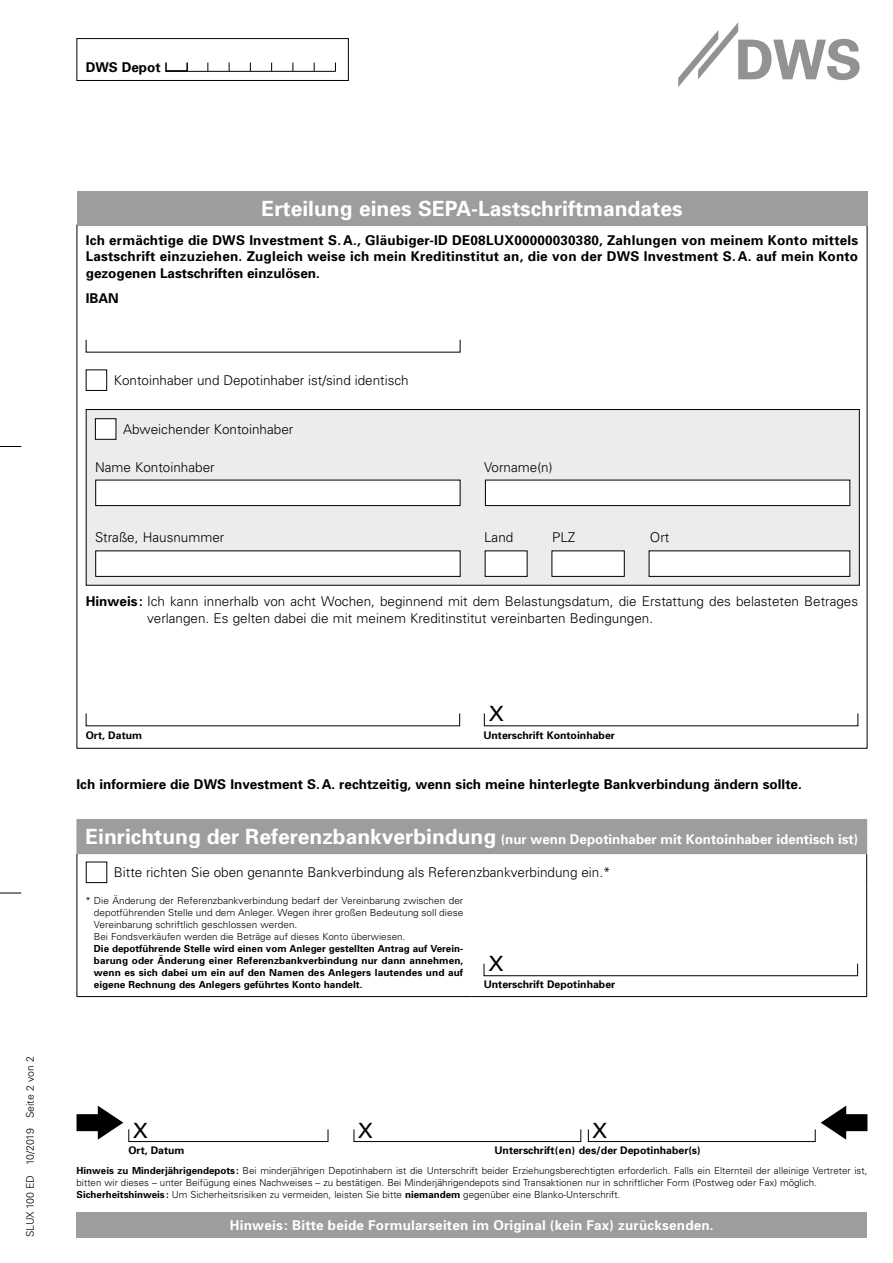
<style>
.page{position:relative;width:893px;height:1263px;background:#fff}
.page>*{position:absolute;margin:0;border:0;box-sizing:border-box;transform-origin:0 0}
.t1{font:700 21px "Univers";color:#fff}
.t2{font:21px "Univers";color:#000}
.t3{font:300 13.5px/16.5px "Univers";color:#000}
.t4{font:700 13.5px/16.5px "Univers";color:#000;text-align:justify}
.t5{font:700 13.5px "Univers";letter-spacing:.015em;color:#fff}
.t6{font:700 10.5px "Univers";color:#000}
.t7{font:300 10.5px "Univers";color:#000}
.t8{font:300 9.75px/12px "Univers";color:#000}
.t9{font:700 9.75px/12px "Univers";color:#000;text-align:justify}
.s1{font-weight:700}
.s2{font-size:21px}
</style>
<div class="page">
<svg style="left:678px;top:22px;width:182px;height:65px"></svg>
<svg style="left:0;top:446px;width:21px;height:1px"></svg>
<svg style="left:0;top:893px;width:21px;height:1px"></svg>
<svg style="left:77px;top:1106px;width:46px;height:34px"></svg>
<svg style="left:821px;top:1106px;width:46px;height:34px"></svg>
<div style="left:128px;top:1129px;width:200px;height:13px;border:1px solid #000"></div>
<div style="left:354px;top:1129px;width:227px;height:13px;border:1px solid #000"></div>
<div style="left:588px;top:1129px;width:227px;height:13px;border:1px solid #000"></div>
<div style="left:77px;top:820px;width:790px;height:34px;background:#9c9d9d"></div>
<hr style="left:77px;top:854px;width:1px;height:34px;background:#000">
<hr style="left:866px;top:854px;width:1px;height:34px;background:#000">
<hr style="left:77px;top:888px;width:1px;height:108px;background:#000">
<hr style="left:866px;top:888px;width:1px;height:108px;background:#000">
<hr style="left:77px;top:996px;width:395px;height:1px;background:#000">
<hr style="left:472px;top:996px;width:395px;height:1px;background:#000">
<hr style="left:77px;top:819px;width:395px;height:1px;background:#9c9d9d">
<hr style="left:472px;top:819px;width:395px;height:1px;background:#9c9d9d">
<div style="left:484px;top:963px;width:374px;height:13px;border:1px solid #000"></div>
<div style="left:86px;top:862px;width:21px;height:21px;border:1px solid #000"></div>
<div style="left:77px;top:1212px;width:790px;height:25px;background:#9c9d9d"></div>
<div style="left:86px;top:369px;width:21px;height:22px;border:1px solid #000"></div>
<div style="left:86px;top:409px;width:773px;height:176px;background:#ececed"></div>
<div style="left:95px;top:419px;width:21px;height:20px;background:#fff"></div>
<div style="left:95px;top:418px;width:21px;height:22px;border:1px solid #000"></div>
<div style="left:86px;top:409px;width:774px;height:177px;border:1px solid #000"></div>
<div style="left:96px;top:480px;width:364px;height:26px;background:#fff"></div>
<div style="left:95px;top:480px;width:365px;height:26px;border:1px solid #000"></div>
<div style="left:96px;top:551px;width:364px;height:25px;background:#fff"></div>
<div style="left:95px;top:550px;width:365px;height:27px;border:1px solid #000"></div>
<div style="left:485px;top:551px;width:42px;height:25px;background:#fff"></div>
<div style="left:485px;top:550px;width:42px;height:27px;border:1px solid #000"></div>
<div style="left:552px;top:551px;width:72px;height:25px;background:#fff"></div>
<div style="left:552px;top:550px;width:73px;height:27px;border:1px solid #000"></div>
<div style="left:649px;top:551px;width:201px;height:25px;background:#fff"></div>
<div style="left:649px;top:550px;width:201px;height:27px;border:1px solid #000"></div>
<div style="left:485px;top:480px;width:365px;height:26px;background:#fff"></div>
<div style="left:485px;top:480px;width:365px;height:26px;border:1px solid #000"></div>
<div style="left:77px;top:191px;width:790px;height:34px;background:#9c9d9d"></div>
<div style="left:77px;top:38px;width:272px;height:43px;border:1px solid #000"></div>
<hr style="left:166px;top:70px;width:21px;height:2px;background:#000">
<svg style="left:186px;top:63px;width:2px;height:8px"></svg>
<svg style="left:165px;top:63px;width:2px;height:8px"></svg>
<hr style="left:165px;top:71px;width:171px;height:1px;background:#000">
<h2 class="t4" style="left:86px;top:58px;width:77px">DWS Depot</h2>
<p class="t7" style="left:24px;top:1237px;width:183px;rotate:-90deg">SLUX 100 ED 10/2019 Seite 2 von 2</p>
<h1 class="t1" style="left:261px;top:195px;width:422px">Erteilung eines SEPA-Lastschriftmandates</h1>
<p class="t4" style="left:86px;top:231px;width:774px">Ich ermächtige die DWS Investment S. A., Gläubiger-ID DE08LUX00000030380, Zahlungen von meinem Konto mittels Lastschrift einzuziehen. Zugleich weise ich mein Kreditinstitut an, die von der DWS Investment S. A. auf mein Konto gezogenen Lastschriften einzulösen.</p>
<h2 class="t4" style="left:86px;top:289px;width:35px">IBAN</h2>
<h2 class="t3" style="left:114px;top:372px;width:296px">Kontoinhaber und Depotinhaber ist/sind identisch</h2>
<h2 class="t3" style="left:123px;top:421px;width:172px">Abweichender Kontoinhaber</h2>
<h2 class="t3" style="left:95px;top:458px;width:121px">Name Kontoinhaber</h2>
<h2 class="t3" style="left:484px;top:458px;width:70px">Vorname(n)</h2>
<h2 class="t3" style="left:95px;top:528px;width:131px">Straße, Hausnummer</h2>
<h2 class="t3" style="left:484px;top:528px;width:31px">Land</h2>
<h2 class="t3" style="left:552px;top:528px;width:25px">PLZ</h2>
<h2 class="t3" style="left:650px;top:528px;width:21px">Ort</h2>
<h2 class="t3" style="left:147px;top:593px;width:713px;text-indent:-61px"><span class="s1">Hinweis:</span> Ich kann innerhalb von acht Wochen, beginnend mit dem Belastungsdatum, die Erstattung des belasteten Betrages verlangen. Es gelten dabei die mit meinem Kreditinstitut vereinbarten Bedingungen.</h2>
<h1 class="t2" style="left:489px;top:701px;width:17px">X</h1>
<p class="t6" style="left:86px;top:729px;width:58px">Ort, Datum</p>
<p class="t6" style="left:483px;top:729px;width:133px">Unterschrift Kontoinhaber</p>
<h2 class="t4" style="left:77px;top:776px;width:727px">Ich informiere die DWS Investment S.A. rechtzeitig, wenn sich meine hinterlegte Bankverbindung ändern sollte.</h2>
<h2 class="t5" style="left:85px;top:831px;width:774px"><span class="s2">Einrichtung der Referenzbankverbindung</span> (nur wenn Depotinhaber mit Kontoinhaber identisch ist)</h2>
<h2 class="t3" style="left:114px;top:863px;width:498px">Bitte richten Sie oben genannte Bankverbindung als Referenzbankverbindung ein.*</h2>
<p class="t8" style="left:94px;top:894px;width:371px;text-indent:-9px">* Die Änderung der Referenzbankverbindung bedarf der Vereinbarung zwischen der depotführenden Stelle und dem Anleger. Wegen ihrer großen Bedeutung soll diese Vereinbarung schriftlich geschlossen werden.<br>Bei Fondsverkäufen werden die Beträge auf dieses Konto überwiesen.</p>
<p class="t9" style="left:94px;top:942px;width:371px">Die depotführende Stelle wird einen vom Anleger gestellten Antrag auf Verein&shy;barung oder Änderung einer Referenzbankverbindung nur dann annehmen, wenn es sich dabei um ein auf den Namen des Anlegers lautendes und auf eigene Rechnung des Anlegers geführtes Konto handelt.</p>
<h1 class="t2" style="left:488px;top:951px;width:17px">X</h1>
<p class="t6" style="left:484px;top:977px;width:133px">Unterschrift Depotinhaber</p>
<h1 class="t2" style="left:358px;top:1117px;width:17px">X</h1>
<h1 class="t2" style="left:592px;top:1117px;width:17px">X</h1>
<p class="t8" style="left:77px;top:1165px;width:792px"><span class="s1">Hinweis zu Minderjährigendepots :</span> Bei minderjährigen Depotinhabern ist die Unterschrift beider Erziehungsberechtigten erforderlich. Falls ein Elternteil der alleinige Vertreter ist, bitten wir dieses – unter Beifügung eines Nachweises – zu bestätigen. Bei Minderjährigendepots sind Transaktionen nur in schriftlicher Form (Postweg oder Fax) möglich.<br><span class="s1">Sicherheitshinweis :</span> Um Sicherheitsrisiken zu vermeiden, leisten Sie bitte <span class="s1">niemandem</span> gegenüber eine Blanko-Unterschrift.</p>
<h1 class="t2" style="left:133px;top:1117px;width:17px">X</h1>
<p class="t6" style="left:128px;top:1143px;width:58px">Ort, Datum</p>
<p class="t6" style="left:494px;top:1143px;width:208px">Unterschrift(en) des/der Depotinhaber(s)</p>
<h2 class="t5" style="left:230px;top:1217px;width:485px">Hinweis: Bitte beide Formularseiten im Original (kein Fax) zurücksenden.</h2>
</div>
